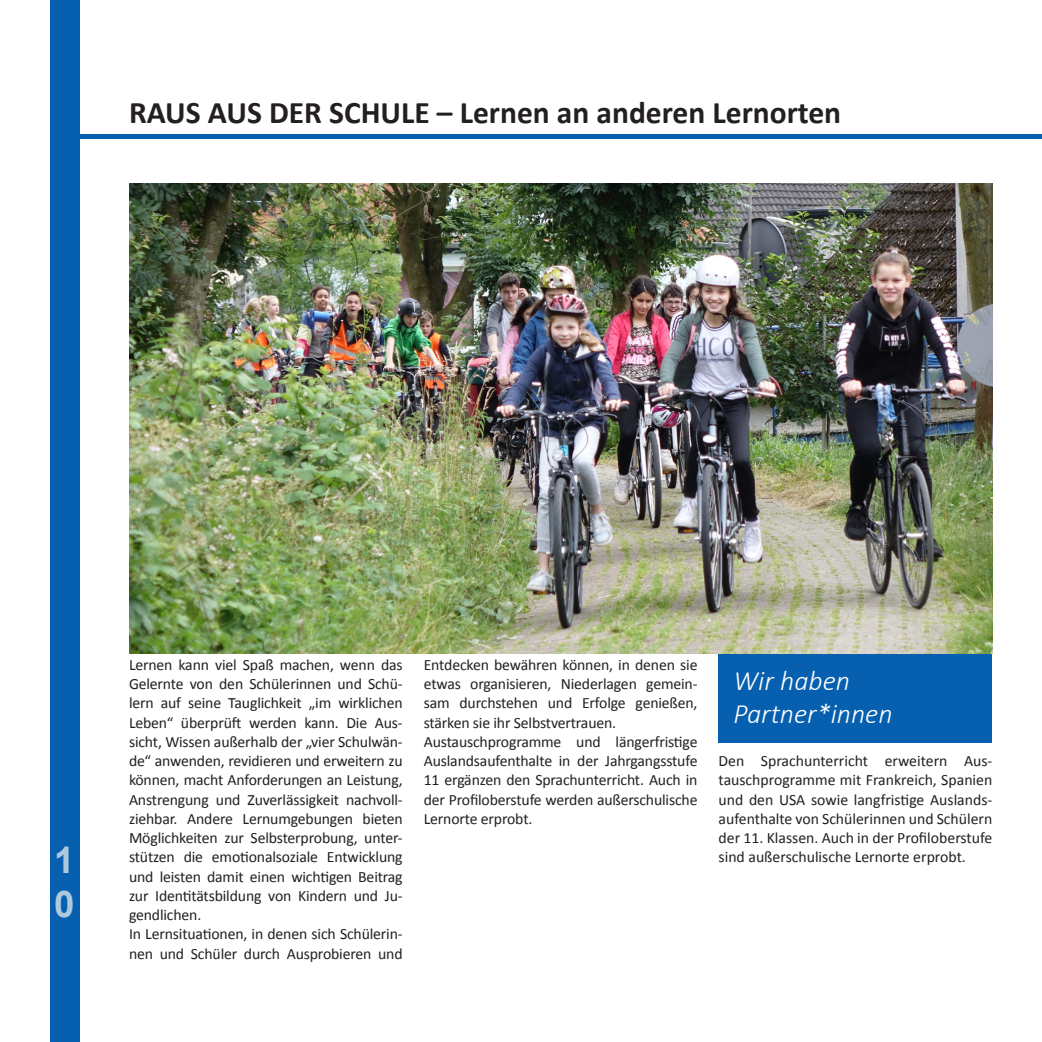
<style>
.page{position:relative;width:1042px;height:1042px;background:#fff}
.page>*{position:absolute;margin:0;border:0;box-sizing:border-box;transform-origin:0 0}
.t1{font:700 36.75px "Arial";color:#aec8e0}
.t2{font:700 31.5px "Calibri";color:#231f20}
.t3{font:italic 300 28px/33.6px "Calibri";color:#fff}
.t4{font:15.75px/19.2px "Calibri";letter-spacing:-.01em;color:#231f20;text-align:justify}
</style>
<div class="page">
<div style="left:64px;top:134px;width:978px;height:5px;background:#0760af"></div>
<div style="left:50px;top:0;width:29px;height:1042px;background:#0760af"></div>
<div style="left:718px;top:654px;width:274px;height:89px;background:#0760af"></div>
<img style="left:129px;top:183px;width:863px;height:471px">
<p class="t2" style="left:129px;top:91px;width:714px">RAUS AUS DER SCHULE – Lernen an anderen Lernorten</p>
<p class="t1" style="left:54px;top:836px;width:22px">1</p>
<p class="t1" style="left:54px;top:880px;width:22px">0</p>
<p class="t4" style="left:129px;top:654px;width:275px">Lernen kann viel Spaß machen, wenn das Gelernte von den Schülerinnen und Schü&shy;lern auf seine Tauglichkeit „im wirklichen Leben“ überprüft werden kann. Die Aus&shy;sicht, Wissen außerhalb der „vier Schulwän&shy;de“ anwenden, revidieren und erweitern zu können, macht Anforderungen an Leistung, Anstrengung und Zuverlässigkeit nachvoll&shy;ziehbar. Andere Lernumgebungen bieten Möglichkeiten zur Selbsterprobung, unter&shy;stützen die emotionalsoziale Entwicklung und leisten damit einen wichtigen Beitrag zur Identitätsbildung von Kindern und Ju&shy;gendlichen.</p>
<p class="t4" style="left:129px;top:924px;width:275px">In Lernsituationen, in denen sich Schülerin&shy;nen und Schüler durch Ausprobieren und</p>
<p class="t4" style="left:424px;top:654px;width:275px">Entdecken bewähren können, in denen sie etwas organisieren, Niederlagen gemein&shy;sam durchstehen und Erfolge genießen, stärken sie ihr Selbstvertrauen.</p>
<p class="t4" style="left:424px;top:731px;width:275px">Austauschprogramme und längerfristige Auslandsaufenthalte in der Jahrgangsstufe 11 ergänzen den Sprachunterricht. Auch in der Profiloberstufe werden außerschulische Lernorte erprobt.</p>
<p class="t3" style="left:733px;top:663px;width:161px">Wir haben<br>Partner*innen</p>
<p class="t4" style="left:718px;top:751px;width:275px">Den Sprachunterricht erweitern Aus&shy;tauschprogramme mit Frankreich, Spanien und den USA sowie langfristige Auslands&shy;aufenthalte von Schülerinnen und Schülern der 11. Klassen. Auch in der Profiloberstufe sind außerschulische Lernorte erprobt.</p>
</div>
